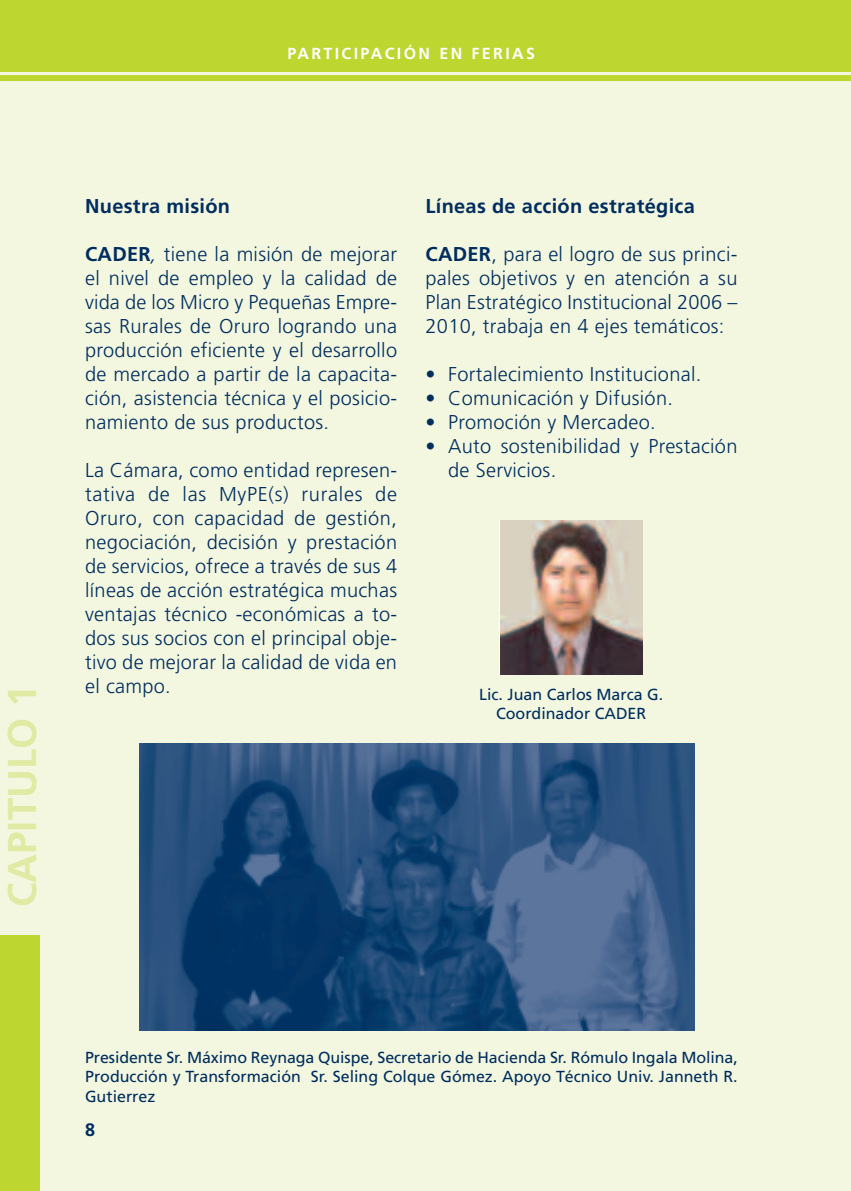
<style>
.page{position:relative;width:851px;height:1191px;background:#fff}
.page>*{position:absolute;margin:0;border:0;box-sizing:border-box;transform-origin:0 0}
.t1{font:700 40px "Frutiger";color:#e0eaa3}
.t2{font:300 20px/24px "Frutiger";letter-spacing:.015em;color:#002d5e;text-align:justify}
.t3{font:700 20px "Frutiger";letter-spacing:.015em;color:#002d5e}
.t4{font:700 18px "Frutiger";color:#002d5e}
.t5{font:16px/19.2px "Frutiger";color:#002d5e;text-align:justify}
.t6{font:700 16px "Frutiger";letter-spacing:.15em;color:#fff}
.s1{font-weight:700}
.s2{font-style:italic}
</style>
<div class="page">
<div style="left:0;top:0;width:850px;height:1191px;background:#f3f7df"></div>
<div style="left:0;top:0;width:850px;height:72px;background:#bed630"></div>
<div style="left:0;top:935px;width:39px;height:256px;background:#bed630"></div>
<div style="left:0;top:75px;width:850px;height:6px;background:#bed630"></div>
<img style="left:140px;top:743px;width:554px;height:287px">
<img style="left:500px;top:520px;width:142px;height:155px">
<p class="t6" style="left:287px;top:47px;width:249px">PARTICIPACIÓN EN FERIAS</p>
<h1 class="t1" style="left:6px;top:907px;width:224px;rotate:-90deg">CAPITULO 1</h1>
<p class="t3" style="left:85px;top:198px;width:146px">Nuestra misión</p>
<p class="t2" style="left:85px;top:243px;width:313px"><span class="s1">CADER</span><span class="s2">,</span> tiene la misión de mejorar el nivel de empleo y la calidad de vida de los Micro y Pequeñas Empre&shy;sas Rurales de Oruro logrando una producción eficiente y el desarrollo de mercado a partir de la capacita&shy;ción, asistencia técnica y el posicio&shy;namiento de sus productos.</p>
<p class="t2" style="left:85px;top:459px;width:313px">La Cámara, como entidad represen&shy;tativa de las MyPE(s) rurales de Oruro, con capacidad de gestión, negociación, decisión y prestación de servicios, ofrece a través de sus 4 líneas de acción estratégica muchas ventajas técnico -económicas a to&shy;dos sus socios con el principal obje&shy;tivo de mejorar la calidad de vida en el campo.</p>
<p class="t3" style="left:425px;top:198px;width:271px">Líneas de acción estratégica</p>
<p class="t2" style="left:425px;top:243px;width:313px"><span class="s1">CADER</span>, para el logro de sus princi&shy;pales objetivos y en atención a su Plan Estratégico Institucional 2006 – 2010, trabaja en 4 ejes temáticos:</p>
<p class="t2" style="left:425px;top:363px;width:277px">• Fortalecimiento Institucional.</p>
<p class="t2" style="left:425px;top:387px;width:249px">• Comunicación y Difusión.</p>
<p class="t2" style="left:425px;top:411px;width:232px">• Promoción y Mercadeo.</p>
<p class="t2" style="left:448px;top:435px;width:291px;text-indent:-23px">• Auto sostenibilidad y Prestación de Servicios.</p>
<p class="t5" style="left:479px;top:686px;width:186px;text-align:center">Lic. Juan Carlos Marca G.<br>Coordinador CADER</p>
<p class="t5" style="left:85px;top:1049px;width:654px">Presidente Sr. Máximo Reynaga Quispe, Secretario de Hacienda Sr. Rómulo Ingala Molina, Producción y Transformación Sr. Seling Colque Gómez. Apoyo Técnico Univ. Janneth R.<br>Gutierrez</p>
<p class="t4" style="left:85px;top:1122px;width:12px">8</p>
</div>
